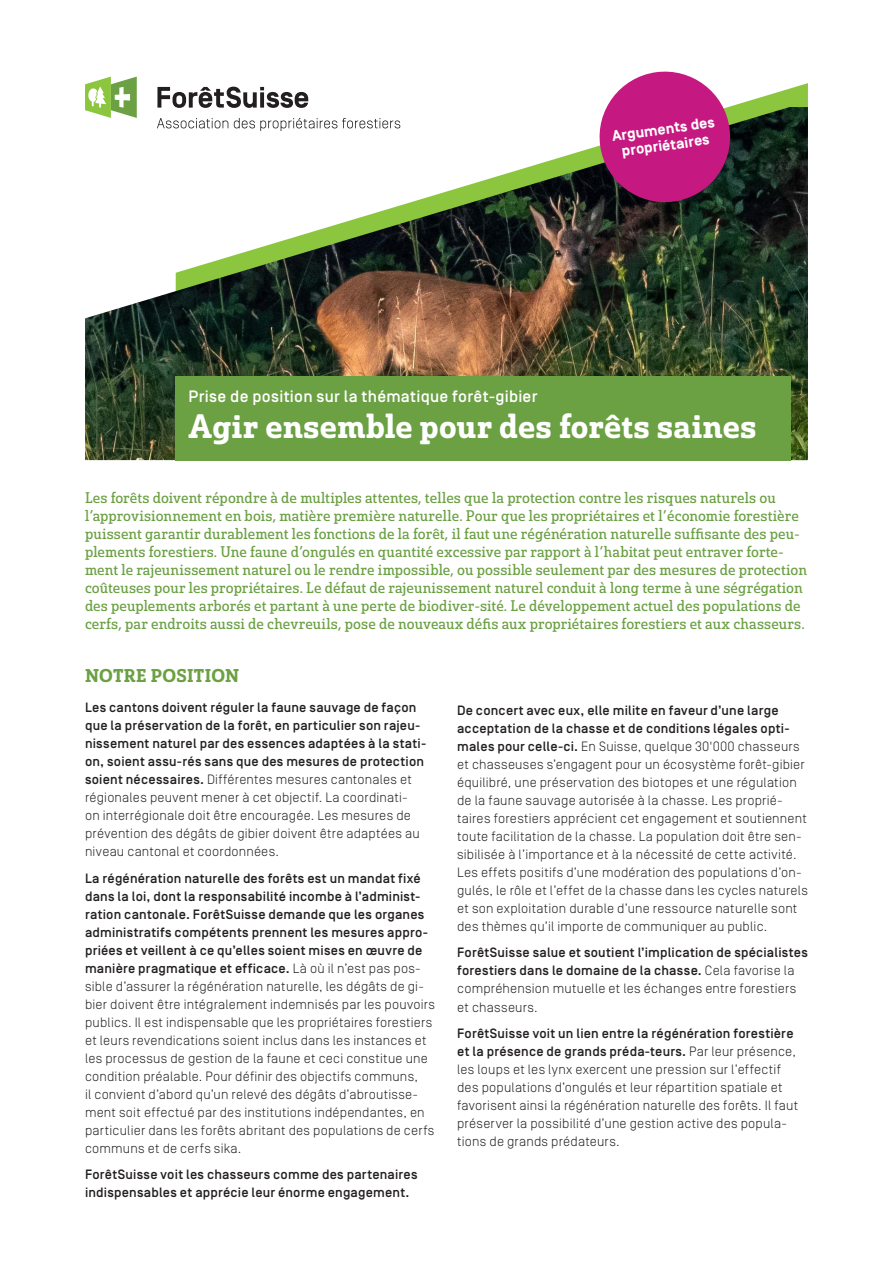
<style>
.page{position:relative;width:893px;height:1263px;background:#fff}
.page>*{position:absolute;margin:0;border:0;box-sizing:border-box;transform-origin:0 0}
._01_Haupttitel{font:33px "Solitas Slab Nor Dem";letter-spacing:.01em;color:#fff}
._03_Titel_grün{font:18px "Solitas Slab Nor Dem";letter-spacing:.015em;color:#6ba043}
._01_Haupttitel-2{font:500 16.5px "Simplon Norm";letter-spacing:.015em;color:#fff}
._02_Einleitung{font:15px/18px "Solitas Slab Nor Reg";letter-spacing:.005em;color:#6ba043}
.Störer{font:700 15px/16.5px "Simplon Norm";color:#fff;text-align:center}
._05_Lauftext{font:300 13.5px/18px "Simplon Norm";letter-spacing:.015em;color:#231f20}
._05_Lauftext-2{font:500 13.5px/18px "Simplon Norm";letter-spacing:.015em;color:#231f20}
.s1{font-weight:300}
.s2{font-weight:500}
</style>
<div class="page">
<svg style="left:204px;top:83px;width:604px;height:24px"></svg>
<img style="left:85px;top:107px;width:723px;height:353px">
<div style="left:176px;top:376px;width:615px;height:84px;background:#6ba043"></div>
<svg style="left:595px;top:71px;width:139px;height:136px;background:#b0387f"></svg>
<svg style="left:157px;top:87px;width:151px;height:21px"></svg>
<svg style="left:157px;top:118px;width:71px;height:10px"></svg>
<svg style="left:234px;top:118px;width:166px;height:13px"></svg>
<svg style="left:85px;top:77px;width:52px;height:41px"></svg>
<p class="Störer" style="left:611px;top:129px;width:105px;rotate:-8deg">Arguments des propriétaires</p>
<p class="_01_Haupttitel-2" style="left:188px;top:387px;width:350px">Prise de position sur la thématique forêt-gibier</p>
<p class="_01_Haupttitel" style="left:188px;top:405px;width:569px">Agir ensemble pour des forêts saines</p>
<p class="_02_Einleitung" style="left:85px;top:490px;width:723px">Les forêts doivent répondre à de multiples attentes, telles que la protection contre les risques naturels ou l’approvisionnement en bois, matière première naturelle. Pour que les propriétaires et l’économie forestière puissent garantir durablement les fonctions de la forêt, il faut une régénération naturelle suffisante des peu&shy;plements forestiers. Une faune d’ongulés en quantité excessive par rapport à l’habitat peut entraver forte&shy;ment le rajeunissement naturel ou le rendre impossible, ou possible seulement par des mesures de protection coûteuses pour les propriétaires. Le défaut de rajeunissement naturel conduit à long terme à une ségrégation des peuplements arborés et partant à une perte de biodiver-sité. Le développement actuel des populations de cerfs, par endroits aussi de chevreuils, pose de nouveaux défis aux propriétaires forestiers et aux chasseurs.</p>
<p class="_03_Titel_grün" style="left:85px;top:663px;width:156px">NOTRE POSITION</p>
<p class="_05_Lauftext-2" style="left:85px;top:699px;width:343px">Les cantons doivent réguler la faune sauvage de façon que la préservation de la forêt, en particulier son rajeu&shy;nissement naturel par des essences adaptées à la stati&shy;on, soient assu-rés sans que des mesures de protection soient nécessaires. <span class="s1">Différentes mesures cantonales et régionales peuvent mener à cet objectif. La coordinati-<br>on interrégionale doit être encouragée. Les mesures de prévention des dégâts de gibier doivent être adaptées au niveau cantonal et coordonnées.</span></p>
<p class="_05_Lauftext" style="left:85px;top:869px;width:352px"><span class="s2">La régénération naturelle des forêts est un mandat fixé dans la loi, dont la responsabilité incombe à l’administ&shy;ration cantonale. ForêtSuisse demande que les organes administratifs compétents prennent les mesures appro&shy;priées et veillent à ce qu’elles soient mises en œuvre de manière pragmatique et efficace.</span> Là où il n’est pas pos&shy;sible d’assurer la régénération naturelle, les dégâts de gi&shy;bier doivent être intégralement indemnisés par les pouvoirs publics. Il est indispensable que les propriétaires forestiers et leurs revendications soient inclus dans les instances et les processus de gestion de la faune et ceci constitue une condition préalable. Pour définir des objectifs communs,<br>il convient d’abord qu’un relevé des dégâts d’abroutisse&shy;ment soit effectué par des institutions indépendantes, en particulier dans les forêts abritant des populations de cerfs communs et de cerfs sika.</p>
<p class="_05_Lauftext-2" style="left:85px;top:1166px;width:334px">ForêtSuisse voit les chasseurs comme des partenaires indispensables et apprécie leur énorme engagement.</p>
<p class="_05_Lauftext" style="left:457px;top:701px;width:352px"><span class="s2">De concert avec eux, elle milite en faveur d’une large acceptation de la chasse et de conditions légales opti&shy;males pour celle-ci.</span> En Suisse, quelque 30'000 chasseurs et chasseuses s’engagent pour un écosystème forêt-gibier équilibré, une préservation des biotopes et une régulation de la faune sauvage autorisée à la chasse. Les proprié&shy;taires forestiers apprécient cet engagement et soutiennent toute facilitation de la chasse. La population doit être sen&shy;sibilisée à l’importance et à la nécessité de cette activité.<br>Les effets positifs d’une modération des populations d’on&shy;gulés, le rôle et l’effet de la chasse dans les cycles naturels et son exploitation durable d’une ressource naturelle sont des thèmes qu’il importe de communiquer au public.</p>
<p class="_05_Lauftext-2" style="left:457px;top:944px;width:352px">ForêtSuisse salue et soutient l’implication de spécialistes forestiers dans le domaine de la chasse. <span class="s1">Cela favorise la compréhension mutuelle et les échanges entre forestiers et chasseurs.</span></p>
<p class="_05_Lauftext" style="left:457px;top:1024px;width:343px"><span class="s2">ForêtSuisse voit un lien entre la régénération forestière et la présence de grands préda-teurs.</span> Par leur présence, les loups et les lynx exercent une pression sur l’effectif des populations d’ongulés et leur répartition spatiale et favorisent ainsi la régénération naturelle des forêts. Il faut préserver la possibilité d’une gestion active des popula&shy;tions de grands prédateurs.</p>
</div>
